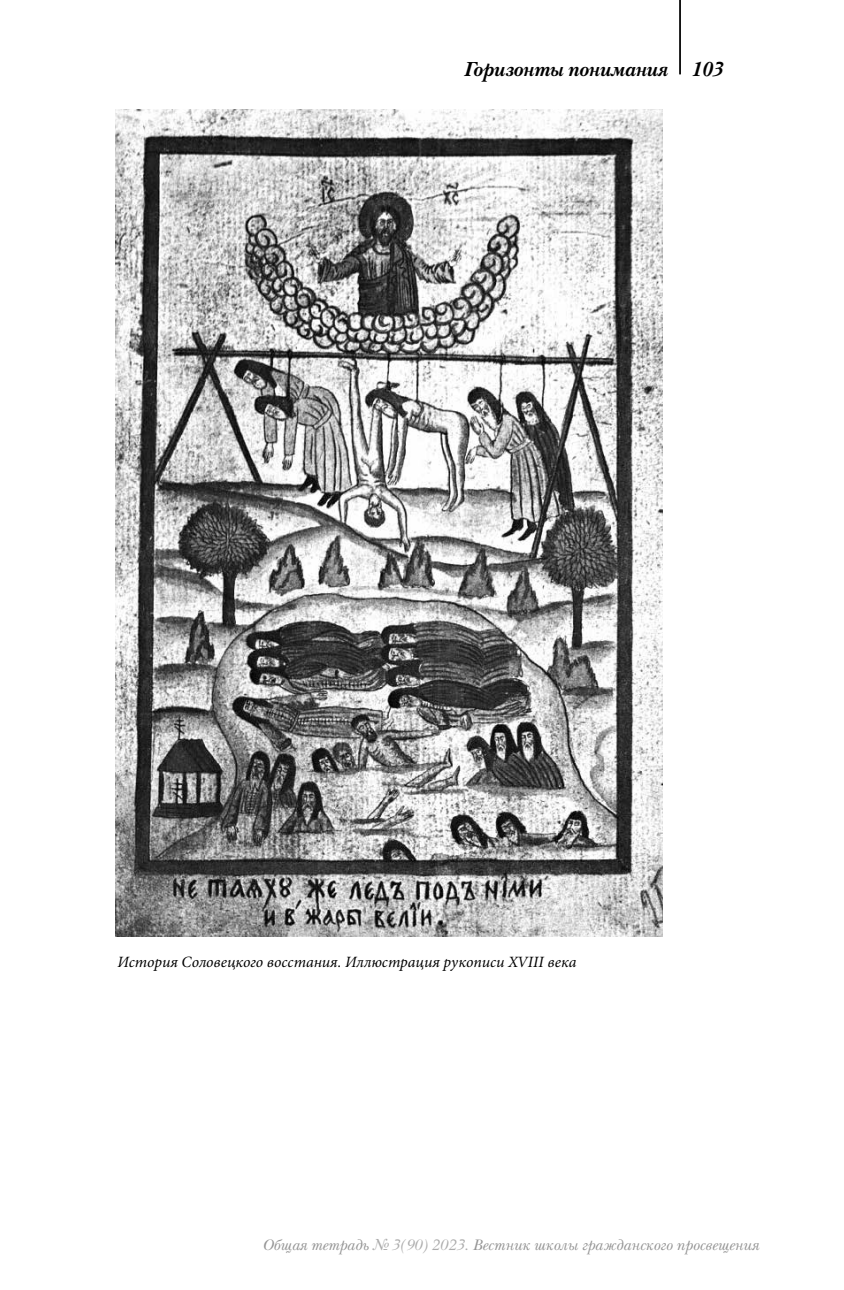
<style>
.page{position:relative;width:844px;height:1290px;background:#fff}
.page>*{position:absolute;margin:0;border:0;box-sizing:border-box;transform-origin:0 0}
.t1{font:italic 700 21px "New Baskerville C";color:#000}
.t2{font:italic 15.75px "New Baskerville C";color:#959595}
.t3{font:italic 15.75px "Minion Pro";color:#000}
.s1{color:#acacac}
</style>
<div class="page">
<hr style="left:679px;top:0;width:1px;height:74px;background:#000">
<img style="left:116px;top:109px;width:546px;height:828px">
<h1 class="t1" style="left:463px;top:57px;width:205px">Горизонты понимания</h1>
<h1 class="t1" style="left:691px;top:57px;width:33px">103</h1>
<p class="t3" style="left:117px;top:952px;width:460px">История Соловецкого восстания. Иллюстрация рукописи XVIII века</p>
<p class="t2" style="left:262px;top:1235px;width:498px">Общая тетрадь <span class="s1">№ 3(90) 2023.</span> Вестник школы гражданского просвещения</p>
</div>
